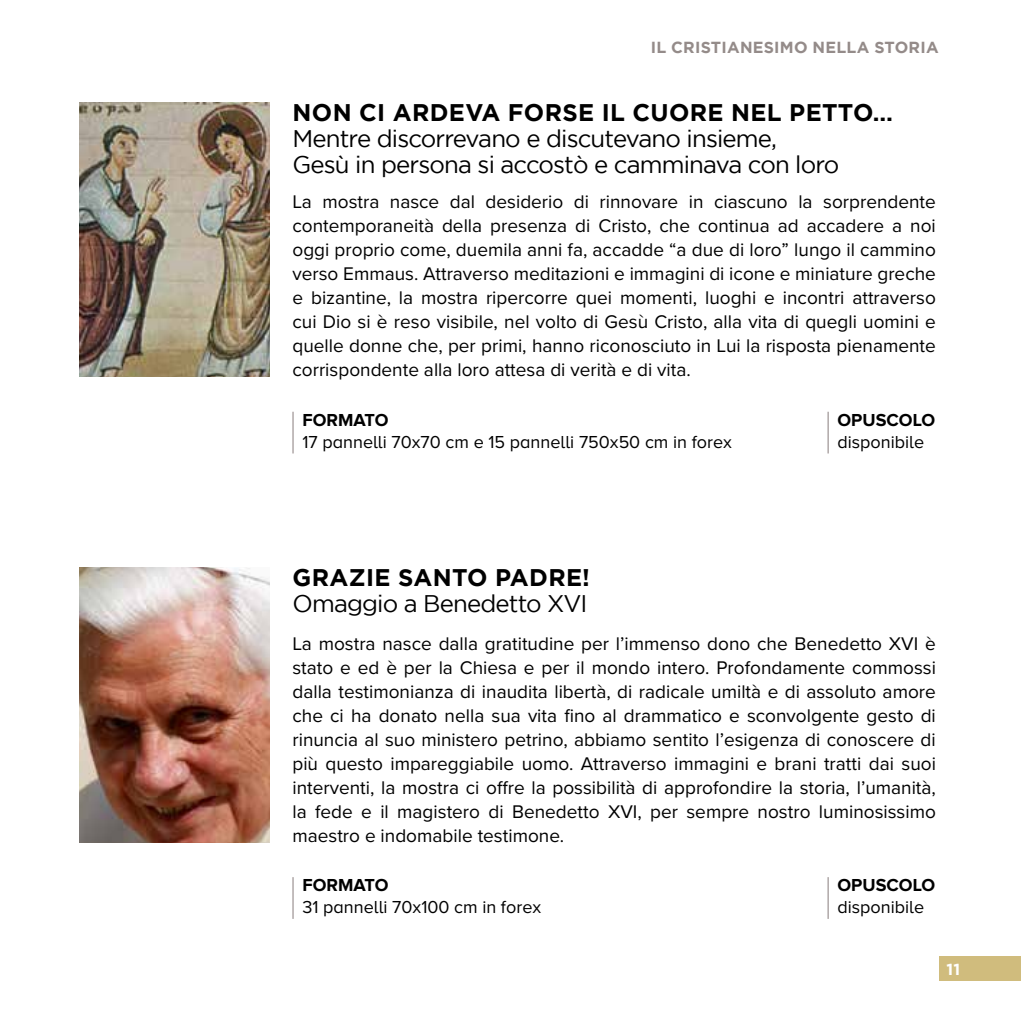
<style>
.page{position:relative;width:1021px;height:1021px;background:#fff}
.page>*{position:absolute;margin:0;border:0;box-sizing:border-box;transform-origin:0 0}
.t1{font:24px/26px "Gotham";letter-spacing:-.035em;color:#000}
.t2{font:700 24px "Gotham";letter-spacing:.015em;color:#000}
.t3{font:19px/24px "Proxima Nova";color:#000;text-align:justify}
.t4{font:18px "Proxima Nova A";color:#000}
.t5{font:700 18px "Proxima Nova A";color:#000}
.t6{font:700 16px "Gotham";letter-spacing:.015em;color:#948b89}
.t7{font:700 16px "Gotham";color:#fff}
</style>
<div class="page">
<div style="left:938px;top:956px;width:82px;height:24px;background:#d0bc7d"></div>
<img style="left:79px;top:567px;width:190px;height:275px">
<hr style="left:827px;top:877px;width:1px;height:41px;background:#938988">
<hr style="left:292px;top:877px;width:1px;height:41px;background:#938988">
<img style="left:79px;top:102px;width:190px;height:275px">
<hr style="left:827px;top:412px;width:1px;height:41px;background:#938988">
<hr style="left:292px;top:412px;width:1px;height:41px;background:#938988">
<p class="t6" style="left:650px;top:38px;width:289px">IL CRISTIANESIMO NELLA STORIA</p>
<p class="t2" style="left:292px;top:99px;width:601px">NON CI ARDEVA FORSE IL CUORE NEL PETTO…</p>
<p class="t1" style="left:292px;top:125px;width:548px">Mentre discorrevano e discutevano insieme,<br>Gesù in persona si accostò e camminava con loro</p>
<p class="t3" style="left:292px;top:189px;width:645px">La mostra nasce dal desiderio di rinnovare in ciascuno la sorprendente contemporaneità della presenza di Cristo, che continua ad accadere a noi oggi proprio come, duemila anni fa, accadde “a due di loro” lungo il cammino verso Emmaus. Attraverso meditazioni e immagini di icone e miniature greche e bizantine, la mostra ripercorre quei momenti, luoghi e incontri attraverso cui Dio si è reso visibile, nel volto di Gesù Cristo, alla vita di quegli uomini e quelle donne che, per primi, hanno riconosciuto in Lui la risposta pienamente corrispondente alla loro attesa di verità e di vita.</p>
<p class="t5" style="left:302px;top:410px;width:87px">FORMATO</p>
<p class="t4" style="left:302px;top:431px;width:431px">17 pannelli 70x70 cm e 15 pannelli 750x50 cm in forex</p>
<p class="t5" style="left:837px;top:410px;width:99px">OPUSCOLO</p>
<p class="t4" style="left:837px;top:431px;width:88px">disponibile</p>
<p class="t2" style="left:292px;top:564px;width:299px">GRAZIE SANTO PADRE!</p>
<p class="t1" style="left:292px;top:590px;width:296px">Omaggio a Benedetto XVI</p>
<p class="t3" style="left:292px;top:630px;width:645px">La mostra nasce dalla gratitudine per l’immenso dono che Benedetto XVI è stato e ed è per la Chiesa e per il mondo intero. Profondamente commossi dalla testimonianza di inaudita libertà, di radicale umiltà e di assoluto amore che ci ha donato nella sua vita fino al drammatico e sconvolgente gesto di rinuncia al suo ministero petrino, abbiamo sentito l’esigenza di conoscere di più questo impareggiabile uomo. Attraverso immagini e brani tratti dai suoi interventi, la mostra ci offre la possibilità di approfondire la storia, l’umanità, la fede e il magistero di Benedetto XVI, per sempre nostro luminosissimo maestro e indomabile testimone.</p>
<p class="t5" style="left:302px;top:875px;width:87px">FORMATO</p>
<p class="t4" style="left:302px;top:897px;width:240px">31 pannelli 70x100 cm in forex</p>
<p class="t5" style="left:837px;top:875px;width:99px">OPUSCOLO</p>
<p class="t4" style="left:837px;top:897px;width:88px">disponibile</p>
<p class="t7" style="left:946px;top:960px;width:15px">11</p>
</div>
